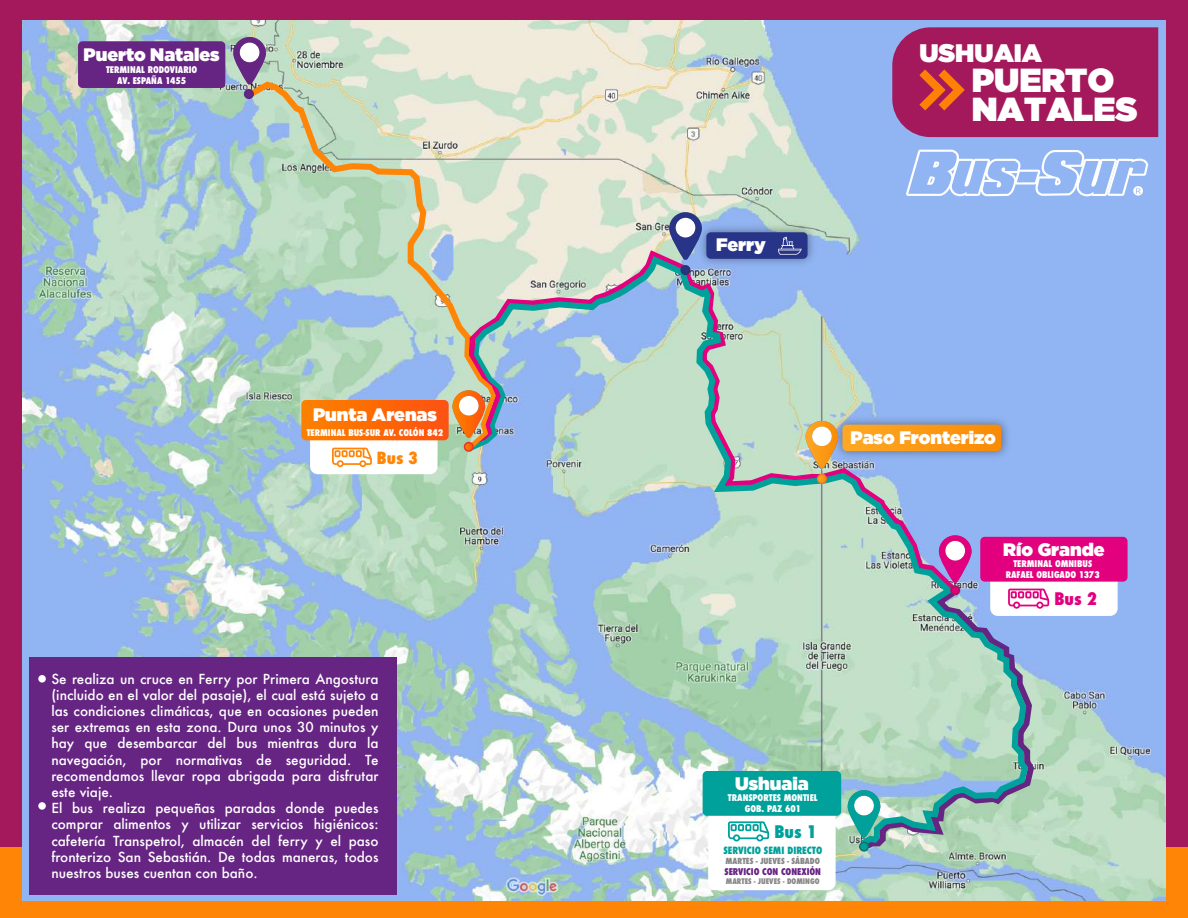
<style>
.page{position:relative;width:1188px;height:918px;background:#a3195b}
.page>*{position:absolute;margin:0;border:0;box-sizing:border-box;transform-origin:0 0}
.t1{font:33.15px/29px "Gotham Ultra";color:#fff}
.t2{font:25.2px "Gotham Ultra";color:#fff}
.t3{font:18px "Gotham Ultra";color:#fff}
.t4{font:800 condensed 16.8px "Futura";color:#e2007e}
.t5{font:800 condensed 16.8px "Futura";color:#00a19a}
.t6{font:800 condensed 16.35px "Futura";color:#ff8506}
.t7{font:500 13.5px/16.2px "Futura";color:#fff}
.t8{font:800 condensed 9.75px "Futura";color:#00a19a}
.t9{font:800 condensed 9px/10.8px "Futura";color:#fff;text-align:center}
.t10{font:800 condensed 9px "Futura";color:#662483}
.t11{font:800 condensed 8.1px "Futura";color:#878787}
.t12{font:800 condensed 7.5px "Futura";color:#878787}
</style>
<div class="page">
<div style="left:0;top:847px;width:1188px;height:71px;background:#ff8506"></div>
<img style="left:23px;top:20px;width:1142px;height:881px">
<svg style="left:244px;top:78px;width:235px;height:272px;background:#bfd4c2"></svg>
<svg style="left:860px;top:616px;width:177px;height:238px;background:#afcfc8"></svg>
<svg style="left:233px;top:37px;width:33px;height:48px"></svg>
<div style="left:240px;top:43px;width:19px;height:19px;background:#fff;border-radius:50%"></div>
<div style="left:245px;top:90px;width:8px;height:8px;background:#662483;border-radius:50%"></div>
<div style="left:244px;top:89px;width:10px;height:10px;border:2px solid #542483;border-radius:50%"></div>
<svg style="left:669px;top:212px;width:33px;height:40px"></svg>
<div style="left:676px;top:218px;width:19px;height:20px;background:#fff;border-radius:50%"></div>
<img style="left:694px;top:219px;width:127px;height:33px">
<div style="left:706px;top:232px;width:102px;height:27px;background:#273487;border-radius:5px"></div>
<svg style="left:778px;top:237px;width:24px;height:15px"></svg>
<div style="left:78px;top:41px;width:147px;height:47px;background:#662483;border-radius:5px"></div>
<svg style="left:906px;top:150px;width:242px;height:46px;background:#a8c4f5"></svg>
<svg style="left:892px;top:27px;width:266px;height:110px"></svg>
<div style="left:990px;top:564px;width:128px;height:52px;background:#fff;border-radius:8px"></div>
<svg style="left:1032px;top:589px;width:17px;height:20px"></svg>
<div style="left:980px;top:537px;width:148px;height:45px;background:#e2007e;border-radius:5px"></div>
<svg style="left:468px;top:252px;width:564px;height:599px;background:#aac6d1"></svg>
<div style="left:681px;top:266px;width:9px;height:8px;background:#273487;border-radius:50%"></div>
<div style="left:681px;top:265px;width:10px;height:10px;border:2px solid #2e3365;border-radius:50%"></div>
<svg style="left:806px;top:421px;width:195px;height:48px;background:#c9a16f"></svg>
<div style="left:812px;top:426px;width:20px;height:20px;background:#fff;border-radius:50%"></div>
<svg style="left:820px;top:477px;width:4px;height:4px"></svg>
<div style="left:817px;top:474px;width:10px;height:10px;border:2px solid #fff;border-radius:50%"></div>
<div style="left:951px;top:586px;width:8px;height:9px;background:#e2007e;border-radius:50%"></div>
<div style="left:950px;top:585px;width:10px;height:10px;border:2px solid #a3195b;border-radius:50%"></div>
<div style="left:860px;top:842px;width:8px;height:9px;background:#00a19a;border-radius:50%"></div>
<div style="left:859px;top:842px;width:10px;height:10px;border:2px solid #0c726a;border-radius:50%"></div>
<div style="left:29px;top:657px;width:368px;height:238px;background:#662483"></div>
<div style="left:38px;top:675px;width:8px;height:8px;background:#fff;border-radius:50%"></div>
<div style="left:38px;top:802px;width:8px;height:8px;background:#fff;border-radius:50%"></div>
<div style="left:708px;top:804px;width:128px;height:86px;background:#fff;border-radius:8px"></div>
<svg style="left:728px;top:821px;width:41px;height:21px"></svg>
<div style="left:703px;top:771px;width:138px;height:45px;background:#00a19a;border-radius:5px"></div>
<div style="left:310px;top:405px;width:128px;height:69px;background:#fff;border-radius:8px"></div>
<svg style="left:301px;top:332px;width:207px;height:135px;background:#c9b49a"></svg>
<div style="left:464px;top:442px;width:10px;height:10px;border:2px solid #e6332a;border-radius:50%"></div>
<h3 class="t3" style="left:84px;top:44px;width:138px">Puerto Natales</h3>
<p class="t9" style="left:106px;top:64px;width:93px">TERMINAL RODOVIARIO<br>AV. ESPAÑA 1455</p>
<h3 class="t3" style="left:313px;top:404px;width:125px">Punta Arenas</h3>
<p class="t9" style="left:307px;top:427px;width:138px">TERMINAL BUS-SUR AV. COLÓN 842</p>
<p class="t6" style="left:377px;top:446px;width:43px">Bus 3</p>
<p class="t7" style="left:51px;top:670px;width:329px">Se realiza un cruce en Ferry por Primera Angostura (incluido en el valor del pasaje), el cual está sujeto a las condiciones climáticas, que en ocasiones pueden ser extremas en esta zona. Dura unos 30 minutos y hay que desembarcar del bus mientras dura la navegación, por normativas de seguridad. Te recomendamos llevar ropa abrigada para disfrutar este viaje.<br>El bus realiza pequeñas paradas donde puedes comprar alimentos y utilizar servicios higiénicos: cafetería Transpetrol, almacén del ferry y el paso fronterizo San Sebastián. De todas maneras, todos nuestros buses cuentan con baño.</p>
<h3 class="t3" style="left:716px;top:234px;width:51px">Ferry</h3>
<h2 class="t2" style="left:919px;top:39px;width:124px">USHUAIA</h2>
<h1 class="t1" style="left:972px;top:66px;width:167px">PUERTO<br>NATALES</h1>
<h3 class="t3" style="left:851px;top:427px;width:147px">Paso Fronterizo</h3>
<h3 class="t3" style="left:1003px;top:539px;width:103px">Río Grande</h3>
<p class="t9" style="left:1006px;top:558px;width:95px">TERMINAL OMNIBUS<br>RAFAEL OBLIGADO 1373</p>
<p class="t4" style="left:1054px;top:587px;width:44px">Bus 2</p>
<h3 class="t3" style="left:735px;top:774px;width:75px">Ushuaia</h3>
<p class="t9" style="left:728px;top:792px;width:91px">TRANSPORTES MONTIEL<br>GOB. PAZ 601</p>
<p class="t5" style="left:774px;top:820px;width:44px">Bus 1</p>
<p class="t8" style="left:723px;top:844px;width:100px">SERVICIO SEMI DIRECTO</p>
<p class="t11" style="left:726px;top:855px;width:96px">MARTES - JUEVES - SÁBADO</p>
<p class="t10" style="left:725px;top:866px;width:98px">SERVICIO CON CONEXIÓN</p>
<p class="t12" style="left:726px;top:877px;width:95px">MARTES - JUEVES - DOMINGO</p>
</div>
